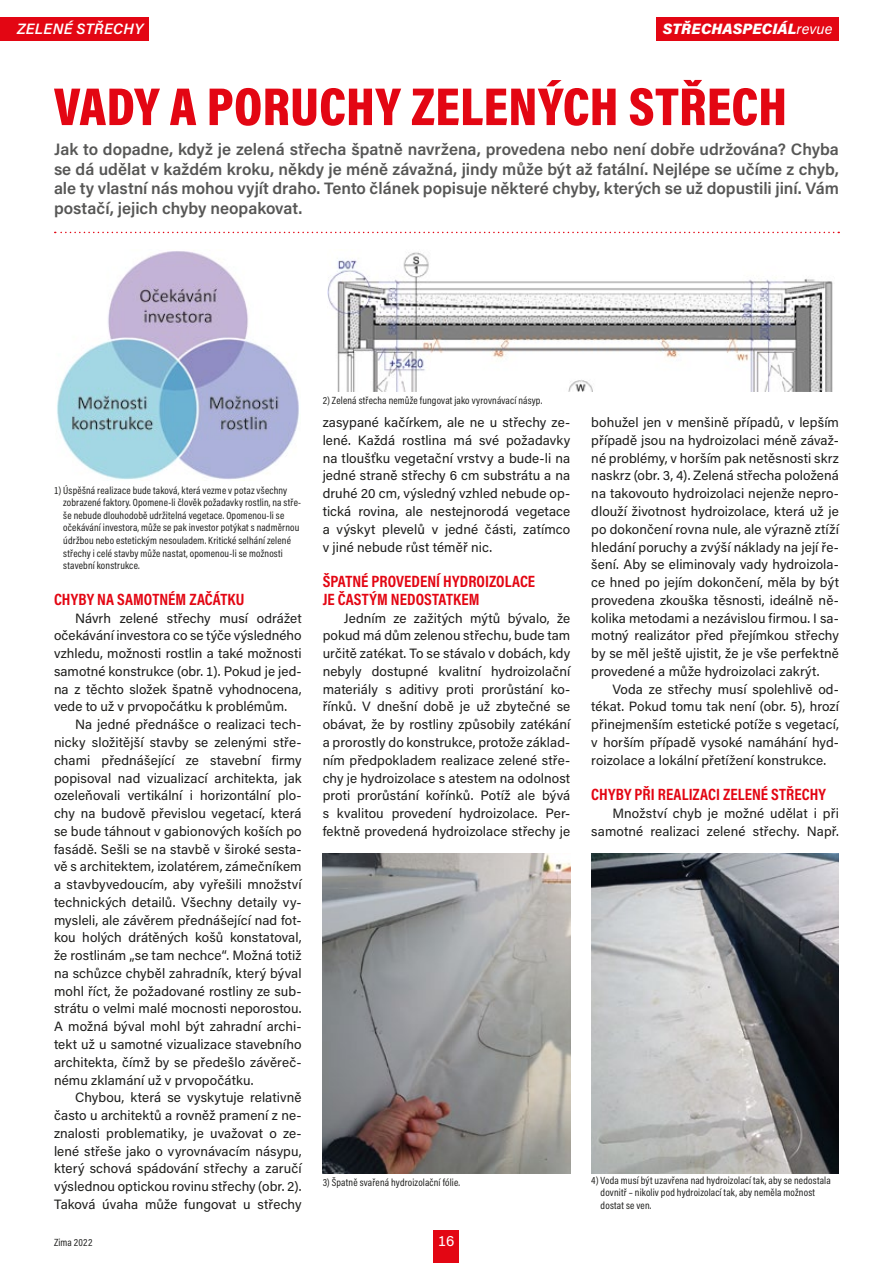
<style>
.page{position:relative;width:893px;height:1263px;background:#fff}
.page>*{position:absolute;margin:0;border:0;box-sizing:border-box;transform-origin:0 0}
.Titulek_39b_bold{font:900 54px "Acumin Pro Cond";letter-spacing:.005em;color:#e30613}
.Perex{font:600 16.5px/19.5px "Acumin Pro";color:#575756;text-align:justify}
.Mezititulek{font:700 16.5px/17.7px "Acumin Pro Cond";letter-spacing:.005em;color:#e30613}
.t1{font:italic 900 15px "Acumin Pro";letter-spacing:.01em;color:#fff}
.Rubrika{font:italic 600 15px "Acumin Pro";letter-spacing:.025em;color:#fff}
.Paginy{font:15px "Acumin Pro";color:#fff}
.Text{font:13.5px/17.7px "Acumin Pro";letter-spacing:.005em;color:#1d1d1b;text-align:justify}
.Foto_popis{font:10.5px/12.6px "Acumin Pro Cond";letter-spacing:.015em;color:#1d1d1b}
.Pagina_-_měsíc___rok{font:10.5px "Acumin Pro Cond";letter-spacing:.015em;color:#1d1d1b}
.s1{font-weight:400}
</style>
<div class="page">
<svg style="left:55px;top:232px;width:784px;height:1px"></svg>
<img style="left:57px;top:251px;width:242px;height:229px">
<img style="left:327px;top:252px;width:506px;height:140px">
<img style="left:323px;top:853px;width:247px;height:320px">
<img style="left:591px;top:854px;width:248px;height:319px">
<div style="left:434px;top:1230px;width:25px;height:33px;background:#e30613"></div>
<div style="left:0;top:17px;width:149px;height:23px;background:#e30613"></div>
<div style="left:656px;top:17px;width:183px;height:23px;background:#e30613"></div>
<p class="Rubrika" style="left:17px;top:18px;width:128px">ZELENÉ STŘECHY</p>
<p class="t1" style="left:663px;top:18px;width:171px">STŘECHASPECIÁL<span class="s1">revue</span></p>
<p class="Titulek_39b_bold" style="left:54px;top:71px;width:734px">VADY A PORUCHY ZELENÝCH STŘECH</p>
<p class="Perex" style="left:54px;top:139px;width:786px">Jak to dopadne, když je zelená střecha špatně navržena, provedena nebo není dobře udržována? Chyba se dá udělat v každém kroku, někdy je méně závažná, jindy může být až fatální. Nejlépe se učíme z chyb, ale ty vlastní nás mohou vyjít draho. Tento článek popisuje některé chyby, kterých se už dopustili jiní. Vám postačí, jejich chyby neopakovat.</p>
<p class="Foto_popis" style="left:63px;top:483px;width:239px;text-indent:-9px">1) Úspěšná realizace bude taková, která vezme v potaz všechny zobrazené faktory. Opomene-li člověk požadavky rostlin, na stře&shy;še nebude dlouhodobě udržitelná vegetace. Opomenou-li se očekávání investora, může se pak investor potýkat s nadměrnou údržbou nebo estetickým nesouladem. Kritické selhání zelené střechy i celé stavby může nastat, opomenou-li se možnosti stavební konstrukce.</p>
<p class="Mezititulek" style="left:54px;top:590px;width:192px">CHYBY NA SAMOTNÉM ZAČÁTKU</p>
<p class="Text" style="left:54px;top:608px;width:249px;text-indent:21px">Návrh zelené střechy musí odrážet očekávání investora co se týče výsledného vzhledu, možnosti rostlin a také možnosti samotné konstrukce (obr. 1). Pokud je jed&shy;na z těchto složek špatně vyhodnocena, vede to už v prvopočátku k problémům.</p>
<p class="Text" style="left:54px;top:715px;width:249px;text-indent:21px">Na jedné přednášce o realizaci tech&shy;nicky složitější stavby se zelenými stře&shy;chami přednášející ze stavební firmy popisoval nad vizualizací architekta, jak ozeleňovali vertikální i horizontální plo&shy;chy na budově převislou vegetací, která se bude táhnout v gabionových koších po fasádě. Sešli se na stavbě v široké sesta&shy;vě s architektem, izolatérem, zámečníkem a stavbyvedoucím, aby vyřešili množství technických detailů. Všechny detaily vy&shy;mysleli, ale závěrem přednášející nad fot&shy;kou holých drátěných košů konstatoval, že rostlinám „se tam nechce“. Možná totiž na schůzce chyběl zahradník, který býval mohl říct, že požadované rostliny ze sub&shy;strátu o velmi malé mocnosti neporostou.<br>A možná býval mohl být zahradní archi&shy;tekt už u samotné vizualizace stavebního architekta, čímž by se předešlo závěreč&shy;nému zklamání už v prvopočátku.</p>
<p class="Text" style="left:54px;top:1088px;width:249px;text-indent:21px">Chybou, která se vyskytuje relativně často u architektů a rovněž pramení z ne&shy;znalosti problematiky, je uvažovat o ze&shy;lené střeše jako o vyrovnávacím násypu, který schová spádování střechy a zaručí výslednou optickou rovinu střechy (obr. 2).<br>Taková úvaha může fungovat u střechy</p>
<p class="Pagina_-_měsíc___rok" style="left:54px;top:1235px;width:40px">Zima 2022</p>
<p class="Foto_popis" style="left:323px;top:394px;width:221px">2) Zelená střecha nemůže fungovat jako vyrovnávací násyp.</p>
<p class="Text" style="left:323px;top:413px;width:249px">zasypané kačírkem, ale ne u střechy ze&shy;lené. Každá rostlina má své požadavky na tloušťku vegetační vrstvy a bude-li na jedné straně střechy 6 cm substrátu a na druhé 20 cm, výsledný vzhled nebude op&shy;tická rovina, ale nestejnorodá vegetace a výskyt plevelů v jedné části, zatímco v jiné nebude růst téměř nic.</p>
<p class="Mezititulek" style="left:323px;top:572px;width:214px">ŠPATNÉ PROVEDENÍ HYDROIZOLACE<br>JE ČASTÝM NEDOSTATKEM</p>
<p class="Text" style="left:323px;top:608px;width:249px;text-indent:21px">Jedním ze zažitých mýtů bývalo, že pokud má dům zelenou střechu, bude tam určitě zatékat. To se stávalo v dobách, kdy nebyly dostupné kvalitní hydroizolační materiály s aditivy proti prorůstání ko&shy;řínků. V dnešní době je už zbytečné se obávat, že by rostliny způsobily zatékání a prorostly do konstrukce, protože základ&shy;ním předpokladem realizace zelené stře&shy;chy je hydroizolace s atestem na odolnost proti prorůstání kořínků. Potíž ale bývá s kvalitou provedení hydroizolace. Per&shy;fektně provedená hydroizolace střechy je</p>
<p class="Text" style="left:591px;top:413px;width:249px">bohužel jen v menšině případů, v lepším případě jsou na hydroizolaci méně závaž&shy;né problémy, v horším pak netěsnosti skrz naskrz (obr. 3, 4). Zelená střecha položená na takovouto hydroizolaci nejenže nepro&shy;dlouží životnost hydroizolace, která už je po dokončení rovna nule, ale výrazně ztíží hledání poruchy a zvýší náklady na její ře&shy;šení. Aby se eliminovaly vady hydroizola&shy;ce hned po jejím dokončení, měla by být provedena zkouška těsnosti, ideálně ně&shy;kolika metodami a nezávislou firmou. I sa&shy;motný realizátor před přejímkou střechy by se měl ještě ujistit, že je vše perfektně provedené a může hydroizolaci zakrýt.</p>
<p class="Text" style="left:591px;top:679px;width:249px;text-indent:21px">Voda ze střechy musí spolehlivě od&shy;tékat. Pokud tomu tak není (obr. 5), hrozí přinejmenším estetické potíže s vegetací, v horším případě vysoké namáhání hyd&shy;roizolace a lokální přetížení konstrukce.</p>
<p class="Mezititulek" style="left:591px;top:785px;width:236px">CHYBY PŘI REALIZACI ZELENÉ STŘECHY</p>
<p class="Text" style="left:591px;top:804px;width:249px;text-align:right">Množství chyb je možné udělat i při samotné realizaci zelené střechy. Např.</p>
<p class="Foto_popis" style="left:323px;top:1176px;width:139px">3) Špatně svařená hydroizolační fólie.</p>
<p class="Foto_popis" style="left:601px;top:1173px;width:232px;text-indent:-9px">4) Voda musí být uzavřena nad hydroizolací tak, aby se nedostala dovnitř – nikoliv pod hydroizolací tak, aby neměla možnost dostat se ven.</p>
<p class="Paginy" style="left:439px;top:1230px;width:17px">16</p>
</div>
